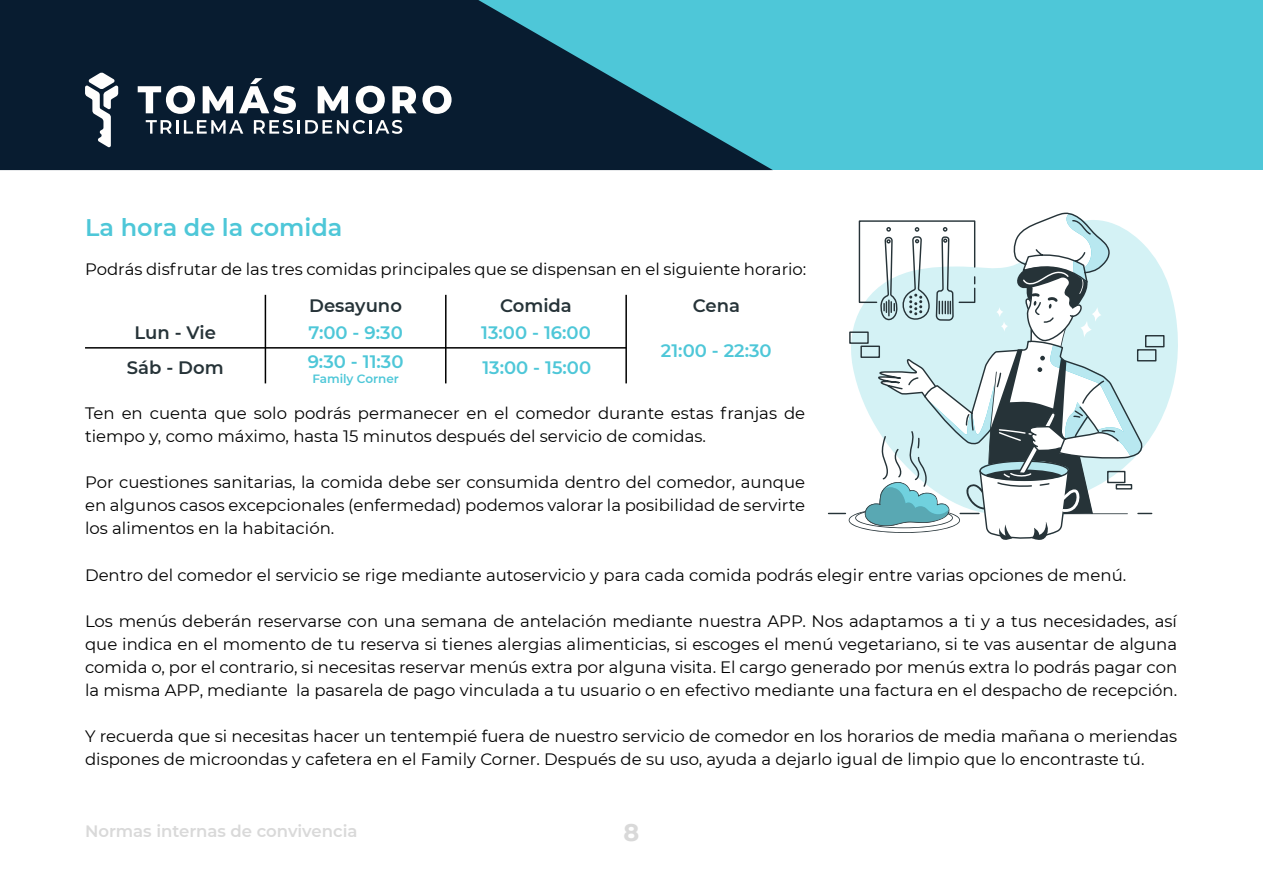
<style>
.page{position:relative;width:1263px;height:893px;background:#fff}
.page>*{position:absolute;margin:0;border:0;box-sizing:border-box;transform-origin:0 0}
.t1{font:600 24px "Montserrat";color:#4ec7d8}
.t2{font:700 24px "Montserrat";color:#d9d9d9}
.t3{font:600 18px "Montserrat";color:#4ec7d8}
.t4{font:600 18px/35.5px "Montserrat";color:#263338;text-align:center}
.t5{font:16.5px/23.1px "Montserrat";color:#000}
.t6{font:600 16.5px "Montserrat";color:#d9d9d9}
.t7{font:600 12px "Montserrat";color:#4ec7d8}
</style>
<div class="page">
<div style="left:0;top:0;width:1263px;height:170px;background:#4ec7d8"></div>
<svg style="left:0;top:0;width:773px;height:170px;fill:#081c30"></svg>
<svg style="left:138px;top:86px;width:57px;height:28px;background:#7f8993"></svg>
<svg style="left:239px;top:78px;width:57px;height:36px;background:#6d7984"></svg>
<svg style="left:356px;top:86px;width:29px;height:28px"></svg>
<svg style="left:392px;top:86px;width:24px;height:27px"></svg>
<svg style="left:422px;top:86px;width:30px;height:28px"></svg>
<svg style="left:203px;top:86px;width:30px;height:27px"></svg>
<svg style="left:318px;top:86px;width:30px;height:27px"></svg>
<svg style="left:146px;top:120px;width:32px;height:14px"></svg>
<svg style="left:184px;top:120px;width:59px;height:14px"></svg>
<svg style="left:254px;top:120px;width:39px;height:14px"></svg>
<hr style="left:297px;top:120px;width:3px;height:14px;background:#fffefd">
<svg style="left:305px;top:120px;width:60px;height:14px"></svg>
<hr style="left:369px;top:120px;width:3px;height:14px;background:#fffefd">
<svg style="left:375px;top:120px;width:27px;height:14px"></svg>
<svg style="left:85px;top:72px;width:33px;height:76px;background:#6e7984"></svg>
<svg style="left:1152px;top:277px;width:26px;height:237px"></svg>
<svg style="left:828px;top:490px;width:324px;height:50px"></svg>
<svg style="left:849px;top:212px;width:316px;height:278px"></svg>
<hr style="left:265px;top:295px;width:1px;height:88px;background:#000">
<hr style="left:445px;top:295px;width:1px;height:88px;background:#000">
<hr style="left:625px;top:295px;width:2px;height:88px;background:#000">
<hr style="left:85px;top:347px;width:541px;height:2px;background:#000">
<h1 class="t1" style="left:85px;top:211px;width:259px">La hora de la comida</h1>
<p class="t5" style="left:85px;top:257px;width:723px">Podrás disfrutar de las tres comidas principales que se dispensan en el siguiente horario:</p>
<p class="t4" style="left:309px;top:287px;width:94px">Desayuno</p>
<p class="t4" style="left:500px;top:287px;width:73px">Comida</p>
<p class="t4" style="left:693px;top:287px;width:49px">Cena</p>
<p class="t3" style="left:661px;top:337px;width:112px">21:00 - 22:30</p>
<p class="t4" style="left:127px;top:314px;width:98px">Lun - Vie<br>Sáb - Dom</p>
<p class="t3" style="left:308px;top:320px;width:96px">7:00 - 9:30</p>
<p class="t3" style="left:481px;top:320px;width:111px">13:00 - 16:00</p>
<p class="t3" style="left:308px;top:349px;width:97px">9:30 - 11:30</p>
<p class="t7" style="left:312px;top:371px;width:88px">Family Corner</p>
<p class="t3" style="left:482px;top:355px;width:110px">13:00 - 15:00</p>
<p class="t5" style="left:85px;top:401px;width:722px">Ten en cuenta que solo podrás permanecer en el comedor durante estas franjas de tiempo y, como máximo, hasta 15 minutos después del servicio de comidas.</p>
<p class="t5" style="left:85px;top:470px;width:722px;text-align:justify">Por cuestiones sanitarias, la comida debe ser consumida dentro del comedor, aunque en algunos casos excepcionales (enfermedad) podemos valorar la posibilidad de servirte los alimentos en la habitación.</p>
<p class="t5" style="left:85px;top:563px;width:1043px">Dentro del comedor el servicio se rige mediante autoservicio y para cada comida podrás elegir entre varias opciones de menú.</p>
<p class="t5" style="left:85px;top:609px;width:1094px;text-align:justify">Los menús deberán reservarse con una semana de antelación mediante nuestra APP. Nos adaptamos a ti y a tus necesidades, así que indica en el momento de tu reserva si tienes alergias alimenticias, si escoges el menú vegetariano, si te vas ausentar de alguna comida o, por el contrario, si necesitas reservar menús extra por alguna visita. El cargo generado por menús extra lo podrás pagar con la misma APP, mediante la pasarela de pago vinculada a tu usuario o en efectivo mediante una factura en el despacho de recepción.</p>
<p class="t5" style="left:85px;top:724px;width:1094px">Y recuerda que si necesitas hacer un tentempié fuera de nuestro servicio de comedor en los horarios de media mañana o meriendas dispones de microondas y cafetera en el Family Corner. Después de su uso, ayuda a dejarlo igual de limpio que lo encontraste tú.</p>
<p class="t6" style="left:85px;top:820px;width:274px">Normas internas de convivencia</p>
<h1 class="t2" style="left:623px;top:815px;width:17px">8</h1>
</div>
